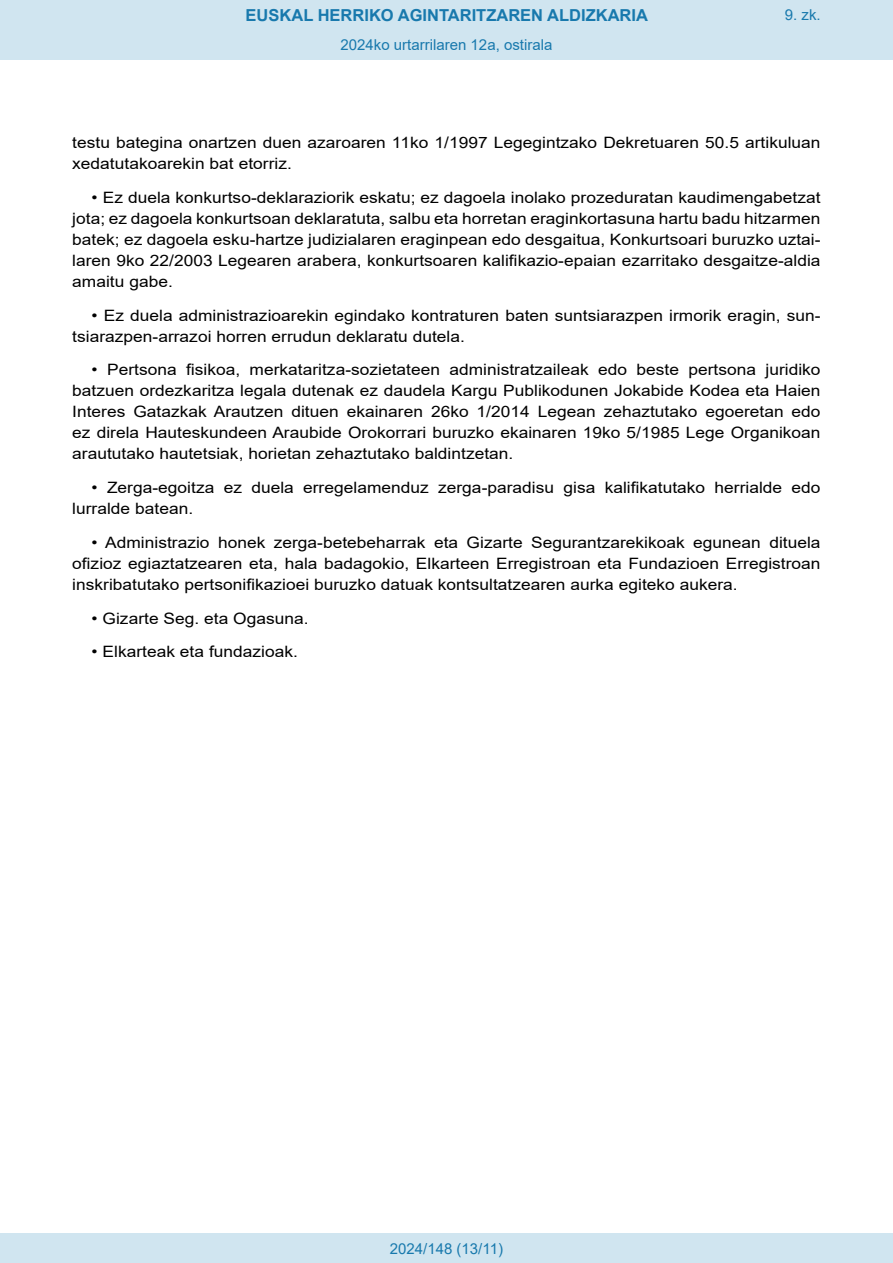
<style>
.page{position:relative;width:893px;height:1263px;background:#fff}
.page>*{position:absolute;margin:0;border:0;box-sizing:border-box;transform-origin:0 0}
.t1{font:700 16.5px "Arial";color:#1879ad}
.BOPVDetalle{font:15.6px/21px "Arial";color:#000;scale:1.11 1}
.Paginacion_Centro{font:15px "Arial";color:#1879ad}
</style>
<div class="page">
<div style="left:0;top:0;width:893px;height:60px;background:#d0e5f0"></div>
<div style="left:0;top:1233px;width:893px;height:30px;background:#d0e5f0"></div>
<p class="t1" style="left:246px;top:3px;width:404px">EUSKAL HERRIKO AGINTARITZAREN ALDIZKARIA</p>
<p class="Paginacion_Centro" style="left:341px;top:35px;width:213px">2024ko urtarrilaren 12a, ostirala</p>
<p class="Paginacion_Centro" style="left:785px;top:5px;width:37px">9. zk.</p>
<p class="BOPVDetalle" style="left:72px;top:132px;width:676px">testu bategina onartzen duen azaroaren 11ko 1/1997 Legegintzako Dekretuaren 50.5 artikuluan xedatutakoarekin bat etorriz.</p>
<p class="BOPVDetalle" style="left:72px;top:187px;width:676px;text-align:justify;text-indent:19px">• Ez duela konkurtso-deklaraziorik eskatu; ez dagoela inolako prozeduratan kaudimengabetzat jota; ez dagoela konkurtsoan deklaratuta, salbu eta horretan eraginkortasuna hartu badu hitzarmen batek; ez dagoela esku-hartze judizialaren eraginpean edo desgaitua, Konkurtsoari buruzko uztai&shy;laren 9ko 22/2003 Legearen arabera, konkurtsoaren kalifikazio-epaian ezarritako desgaitze-aldia amaitu gabe.</p>
<p class="BOPVDetalle" style="left:72px;top:305px;width:676px;text-indent:19px">• Ez duela administrazioarekin egindako kontraturen baten suntsiarazpen irmorik eragin, sun&shy;tsiarazpen-arrazoi horren errudun deklaratu dutela.</p>
<p class="BOPVDetalle" style="left:72px;top:359px;width:676px;text-align:justify;text-indent:19px">• Pertsona fisikoa, merkataritza-sozietateen administratzaileak edo beste pertsona juridiko batzuen ordezkaritza legala dutenak ez daudela Kargu Publikodunen Jokabide Kodea eta Haien Interes Gatazkak Arautzen dituen ekainaren 26ko 1/2014 Legean zehaztutako egoeretan edo ez direla Hauteskundeen Araubide Orokorrari buruzko ekainaren 19ko 5/1985 Lege Organikoan araututako hautetsiak, horietan zehaztutako baldintzetan.</p>
<p class="BOPVDetalle" style="left:72px;top:477px;width:676px;text-indent:19px">• Zerga-egoitza ez duela erregelamenduz zerga-paradisu gisa kalifikatutako herrialde edo lurralde batean.</p>
<p class="BOPVDetalle" style="left:72px;top:532px;width:676px;text-align:justify;text-indent:19px">• Administrazio honek zerga-betebeharrak eta Gizarte Segurantzarekikoak egunean dituela ofizioz egiaztatzearen eta, hala badagokio, Elkarteen Erregistroan eta Fundazioen Erregistroan inskribatutako pertsonifikazioei buruzko datuak kontsultatzearen aurka egiteko aukera.</p>
<p class="BOPVDetalle" style="left:92px;top:608px;width:197px">• Gizarte Seg. eta Ogasuna.</p>
<p class="BOPVDetalle" style="left:92px;top:641px;width:187px">• Elkarteak eta fundazioak.</p>
<p class="Paginacion_Centro" style="left:390px;top:1238px;width:115px">2024/148 (13/11)</p>
</div>
